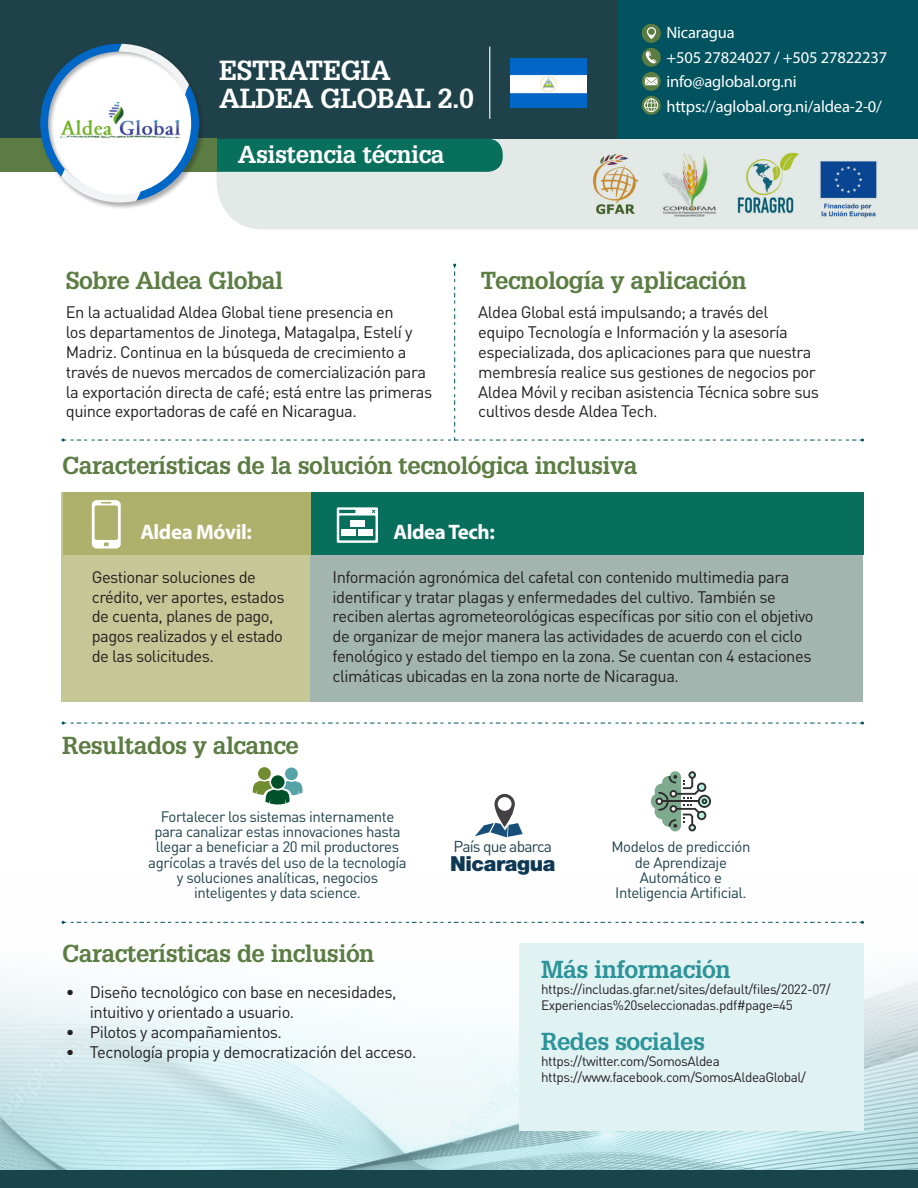
<style>
.page{position:relative;width:918px;height:1188px;background:#fff}
.page>*{position:absolute;margin:0;border:0;box-sizing:border-box;transform-origin:0 0}
.t1{font:700 27px "Glypha LT Std";letter-spacing:-.02em;color:#fff}
.t2{font:700 24px "Glypha LT Std";letter-spacing:-.02em;color:#5b7c42}
.t3{font:700 24px "Glypha LT Std";letter-spacing:-.02em;color:#2c9499}
.t4{font:700 24px "Glypha LT Std";letter-spacing:-.02em;color:#fff}
.t5{font:700 21px "Myriad Pro";letter-spacing:-.02em;color:#fff}
.t6{font:900 20.7px "Helvetica Neue";letter-spacing:-.02em;color:#0f3854}
.t7{font:16.5px/19.8px "DINOT";letter-spacing:-.03em;color:#231f20}
.t8{font:16.5px "Myriad Pro";letter-spacing:-.01em;color:#fff}
.t9{font:15.6px "DINOT";letter-spacing:-.05em;color:#1f424a}
.t10{font:15px/15.3px "DINOT";letter-spacing:-.03em;color:#1f424a;text-align:center}
.t11{font:13.5px/16.2px "DINOT";letter-spacing:-.03em;color:#231f20}
</style>
<div class="page">
<svg style="left:0;top:989px;width:918px;height:199px"></svg>
<div style="left:217px;top:139px;width:701px;height:91px;background:#e3e9e6"></div>
<div style="left:0;top:0;width:918px;height:139px;background:#1f424a"></div>
<div style="left:619px;top:0;width:299px;height:139px;background:#015360"></div>
<div style="left:150px;top:139px;width:353px;height:33px;background:#096f5d;border-radius:15px"></div>
<div style="left:0;top:139px;width:217px;height:33px;background:#5b7c42"></div>
<img style="left:662px;top:151px;width:55px;height:65px">
<img style="left:731px;top:150px;width:71px;height:65px">
<img style="left:591px;top:150px;width:50px;height:67px">
<img style="left:818px;top:158px;width:61px;height:61px">
<div style="left:39px;top:42px;width:167px;height:167px;background:#231f20;opacity:.37"></div>
<svg style="left:40px;top:44px;width:159px;height:158px"></svg>
<div style="left:54px;top:63px;width:130px;height:125px;background:#fff;border-radius:50%"></div>
<img style="left:54px;top:95px;width:130px;height:53px">
<svg style="left:642px;top:96px;width:19px;height:19px"></svg>
<svg style="left:644px;top:98px;width:14px;height:14px"></svg>
<svg style="left:642px;top:48px;width:19px;height:19px"></svg>
<svg style="left:645px;top:51px;width:12px;height:12px"></svg>
<svg style="left:642px;top:72px;width:19px;height:19px"></svg>
<svg style="left:645px;top:77px;width:13px;height:8px"></svg>
<div style="left:642px;top:24px;width:19px;height:19px;background:#5b7c42;border-radius:50%"></div>
<svg style="left:647px;top:27px;width:9px;height:12px"></svg>
<img style="left:510px;top:58px;width:77px;height:49px">
<hr style="left:489px;top:47px;width:1px;height:72px;background:#fff">
<div style="left:309px;top:492px;width:554px;height:210px;background:#a2b5af"></div>
<div style="left:310px;top:492px;width:554px;height:63px;background:#096f5d"></div>
<svg style="left:62px;top:264px;width:802px;height:178px"></svg>
<svg style="left:62px;top:722px;width:802px;height:3px"></svg>
<svg style="left:62px;top:921px;width:802px;height:3px"></svg>
<div style="left:519px;top:944px;width:345px;height:187px;background:#e1f2f3"></div>
<svg style="left:475px;top:794px;width:48px;height:43px"></svg>
<div style="left:62px;top:492px;width:248px;height:210px;background:#c6c796"></div>
<div style="left:63px;top:492px;width:247px;height:63px;background:#adb16b"></div>
<svg style="left:337px;top:507px;width:41px;height:36px"></svg>
<svg style="left:92px;top:500px;width:29px;height:49px"></svg>
<svg style="left:258px;top:767px;width:13px;height:13px"></svg>
<svg style="left:285px;top:767px;width:13px;height:13px"></svg>
<svg style="left:252px;top:769px;width:51px;height:36px"></svg>
<div style="left:655px;top:804px;width:15px;height:15px;background:#7eaa8e;border-radius:50%"></div>
<div style="left:651px;top:793px;width:17px;height:17px;background:#7eaa8e;border-radius:50%"></div>
<svg style="left:656px;top:771px;width:55px;height:60px"></svg>
<p class="t1" style="left:219px;top:53px;width:173px">ESTRATEGIA</p>
<p class="t1" style="left:219px;top:82px;width:256px">ALDEA GLOBAL 2.0</p>
<p class="t4" style="left:238px;top:140px;width:208px">Asistencia técnica</p>
<p class="t8" style="left:666px;top:22px;width:70px">Nicaragua</p>
<p class="t8" style="left:666px;top:47px;width:222px">+505 27824027 / +505 27822237</p>
<p class="t8" style="left:666px;top:72px;width:132px">info@aglobal.org.ni</p>
<p class="t8" style="left:666px;top:96px;width:217px">https://aglobal.org.ni/aldea-2-0/</p>
<p class="t2" style="left:481px;top:266px;width:267px">Tecnología y aplicación</p>
<p class="t2" style="left:66px;top:266px;width:219px">Sobre Aldea Global</p>
<p class="t7" style="left:66px;top:302px;width:368px">En la actualidad Aldea Global tiene presencia en<br>los departamentos de Jinotega, Matagalpa, Estelí y Madriz. Continua en la búsqueda de crecimiento a través de nuevos mercados de comercialización para la exportación directa de café; está entre las primeras quince exportadoras de café en Nicaragua.</p>
<p class="t7" style="left:478px;top:302px;width:342px">Aldea Global está impulsando; a través del<br>equipo Tecnología e Información y la asesoría especializada, dos aplicaciones para que nuestra membresía realice sus gestiones de negocios por Aldea Móvil y reciban asistencia Técnica sobre sus cultivos desde Aldea Tech.</p>
<p class="t2" style="left:62px;top:450px;width:577px">Características de la solución tecnológica inclusiva</p>
<p class="t5" style="left:140px;top:518px;width:113px">Aldea Móvil:</p>
<p class="t5" style="left:394px;top:518px;width:103px">Aldea Tech:</p>
<p class="t7" style="left:92px;top:566px;width:194px">Gestionar soluciones de crédito, ver aportes, estados de cuenta, planes de pago, pagos realizados y el estado de las solicitudes.</p>
<p class="t7" style="left:333px;top:566px;width:483px">Información agronómica del cafetal con contenido multimedia para identificar y tratar plagas y enfermedades del cultivo. También se reciben alertas agrometeorológicas específicas por sitio con el objetivo de organizar de mejor manera las actividades de acuerdo con el ciclo fenológico y estado del tiempo en la zona. Se cuentan con 4 estaciones climáticas ubicadas en la zona norte de Nicaragua.</p>
<p class="t7" style="left:80px;top:566px;width:228px">Identidad del productor rural que le permite acceder a diversos servi ios digitales.</p>
<p class="t2" style="left:62px;top:730px;width:238px">Resultados y alcance</p>
<p class="t10" style="left:148px;top:808px;width:260px">Fortalecer los sistemas internamente para canalizar estas innovaciones hasta llegar a beneficiar a 20 mil productores agrícolas a través del uso de la tecnología y soluciones analíticas, negocios inteligentes y data science.</p>
<p class="t2" style="left:62px;top:938px;width:314px">Características de inclusión</p>
<p class="t7" style="left:90px;top:982px;width:308px;text-indent:-24px">• Diseño tecnológico con base en necesidades, intuitivo y orientado a usuario.</p>
<p class="t7" style="left:66px;top:1021px;width:218px">• Pilotos y acompañamientos.</p>
<p class="t7" style="left:66px;top:1041px;width:352px">• Tecnología propia y democratización del acceso.</p>
<p class="t9" style="left:453px;top:835px;width:100px">País que abarca</p>
<p class="t6" style="left:450px;top:851px;width:107px">Nicaragua</p>
<p class="t10" style="left:611px;top:839px;width:141px">Modelos de predicción de Aprendizaje<br>Automático e<br>Inteligencia Artificial.</p>
<p class="t3" style="left:541px;top:955px;width:191px">Más información</p>
<p class="t11" style="left:541px;top:981px;width:291px">https://includas.gfar.net/sites/default/files/2022-07/<br>Experiencias%20seleccionadas.pdf#page=45</p>
<p class="t3" style="left:541px;top:1027px;width:166px">Redes sociales</p>
<p class="t11" style="left:541px;top:1053px;width:180px">https://twitter.com/SomosAldea</p>
<p class="t11" style="left:541px;top:1069px;width:266px">https://www.facebook.com/SomosAldeaGlobal/</p>
</div>
